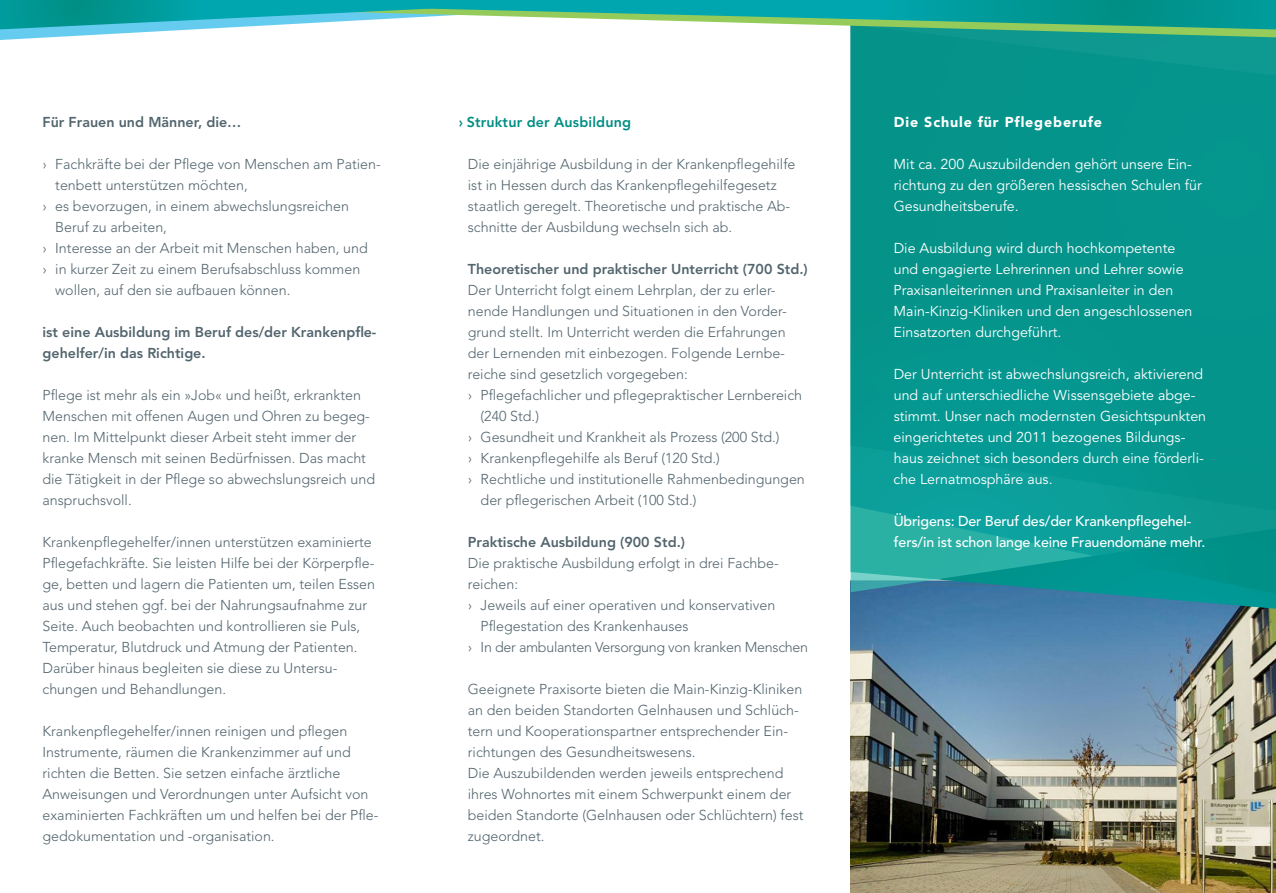
<style>
.page{position:relative;width:1276px;height:893px;background:#fff}
.page>*{position:absolute;margin:0;border:0;box-sizing:border-box;transform-origin:0 0}
.t1{font:300 14.25px/21px "Avenir LT Std";color:#53656e}
.t2{font:14.25px/21px "Avenir LT Std";color:#fff}
.t3{font:800 14.25px/21px "Avenir LT Std";color:#53656e}
.MKK_Fließtext{font:500 14.25px/21px "Avenir LT Std";letter-spacing:-.01em;color:#fff}
.t4{font:300 14.25px "Avenir LT Std";letter-spacing:-.02em;color:#53656e}
.Headline{font:900 14.25px "Avenir LT Std";letter-spacing:.06em;color:#fff}
.Headline-2{font:800 14.25px "Avenir LT Std";letter-spacing:.01em;color:#008e84}
</style>
<div class="page">
<img style="left:850px;top:609px;width:426px;height:284px">
<svg style="left:850px;top:596px;width:426px;height:13px;background:#347ca1"></svg>
<svg style="left:850px;top:40px;width:426px;height:556px;background:#08968f"></svg>
<svg style="left:0;top:0;width:1276px;height:40px"></svg>
<p class="t3" style="left:43px;top:111px;width:200px">Für Frauen und Männer, die…</p>
<p class="t1" style="left:43px;top:153px;width:340px">› Fachkräfte bei der Pflege von Menschen am Patien-</p>
<p class="t1" style="left:55px;top:174px;width:194px">tenbett unterstützen möchten,</p>
<p class="t1" style="left:55px;top:195px;width:295px;text-indent:-13px">› es bevorzugen, in einem abwechslungsreichen<br>Beruf zu arbeiten,</p>
<p class="t1" style="left:43px;top:237px;width:327px">› Interesse an der Arbeit mit Menschen haben, und</p>
<p class="t1" style="left:55px;top:258px;width:306px;text-indent:-13px">› in kurzer Zeit zu einem Berufsabschluss kommen wollen, auf den sie aufbauen können.</p>
<p class="t3" style="left:43px;top:321px;width:335px">ist eine Ausbildung im Beruf des/der Krankenpfle&shy;gehelfer/in das Richtige.</p>
<p class="t1" style="left:43px;top:384px;width:334px">Pflege ist mehr als ein »Job« und heißt, erkrankten Menschen mit offenen Augen und Ohren zu begeg&shy;nen. Im Mittelpunkt dieser Arbeit steht immer der kranke Mensch mit seinen Bedürfnissen. Das macht die Tätigkeit in der Pflege so abwechslungsreich und anspruchsvoll.</p>
<p class="t1" style="left:43px;top:531px;width:334px">Krankenpflegehelfer/innen unterstützen examinierte Pflegefachkräfte. Sie leisten Hilfe bei der Körperpfle&shy;ge, betten und lagern die Patienten um, teilen Essen aus und stehen ggf. bei der Nahrungsaufnahme zur Seite. Auch beobachten und kontrollieren sie Puls, Temperatur, Blutdruck und Atmung der Patienten.<br>Darüber hinaus begleiten sie diese zu Untersu&shy;chungen und Behandlungen.</p>
<p class="t1" style="left:43px;top:720px;width:337px">Krankenpflegehelfer/innen reinigen und pflegen Instrumente, räumen die Krankenzimmer auf und richten die Betten. Sie setzen einfache ärztliche Anweisungen und Verordnungen unter Aufsicht von examinierten Fachkräften um und helfen bei der Pfle&shy;gedokumentation und -organisation.</p>
<p class="Headline-2" style="left:459px;top:113px;width:174px">› Struktur der Ausbildung</p>
<p class="t1" style="left:468px;top:153px;width:329px">Die einjährige Ausbildung in der Krankenpflegehilfe ist in Hessen durch das Krankenpflegehilfegesetz staatlich geregelt. Theoretische und praktische Ab&shy;schnitte der Ausbildung wechseln sich ab.</p>
<p class="t3" style="left:468px;top:258px;width:341px">Theoretischer und praktischer Unterricht (700 Std.)</p>
<p class="t1" style="left:468px;top:279px;width:320px">Der Unterricht folgt einem Lehrplan, der zu erler&shy;nende Handlungen und Situationen in den Vorder&shy;grund stellt. Im Unterricht werden die Erfahrungen der Lernenden mit einbezogen. Folgende Lernbe&shy;reiche sind gesetzlich vorgegeben:</p>
<p class="t1" style="left:480px;top:384px;width:323px;text-indent:-13px">› Pflegefachlicher und pflegepraktischer Lernbereich (240 Std.)</p>
<p class="t1" style="left:468px;top:426px;width:313px">› Gesundheit und Krankheit als Prozess (200 Std.)</p>
<p class="t1" style="left:468px;top:447px;width:253px">› Krankenpflegehilfe als Beruf (120 Std.)</p>
<p class="t1" style="left:468px;top:468px;width:338px">› Rechtliche und institutionelle Rahmenbedingungen</p>
<p class="t1" style="left:480px;top:489px;width:217px">der pflegerischen Arbeit (100 Std.)</p>
<p class="t3" style="left:468px;top:531px;width:219px">Praktische Ausbildung (900 Std.)</p>
<p class="t1" style="left:468px;top:552px;width:312px">Die praktische Ausbildung erfolgt in drei Fachbe&shy;reichen:</p>
<p class="t1" style="left:468px;top:594px;width:309px">› Jeweils auf einer operativen und konservativen</p>
<p class="t1" style="left:480px;top:615px;width:209px">Pflegestation des Krankenhauses</p>
<p class="t4" style="left:468px;top:638px;width:342px">› In der ambulanten Versorgung von kranken Menschen</p>
<p class="t1" style="left:468px;top:678px;width:336px">Geeignete Praxisorte bieten die Main-Kinzig-Kliniken an den beiden Standorten Gelnhausen und Schlüch&shy;tern und Kooperationspartner entsprechender Ein&shy;richtungen des Gesundheitswesens.</p>
<p class="t1" style="left:468px;top:762px;width:337px">Die Auszubildenden werden jeweils entsprechend ihres Wohnortes mit einem Schwerpunkt einem der beiden Standorte (Gelnhausen oder Schlüchtern) fest zugeordnet.</p>
<p class="Headline" style="left:894px;top:113px;width:210px">Die Schule für Pflegeberufe</p>
<p class="t2" style="left:893px;top:154px;width:310px">Mit ca. 200 Auszubildenden gehört unsere Ein&shy;richtung zu den größeren hessischen Schulen für<br>Gesundheitsberufe.</p>
<p class="t2" style="left:893px;top:238px;width:300px">Die Ausbildung wird durch hochkompetente und engagierte Lehrerinnen und Lehrer sowie Praxisanleiterinnen und Praxisanleiter in den Main-Kinzig-Kliniken und den angeschlossenen Einsatzorten durchgeführt.</p>
<p class="t2" style="left:893px;top:364px;width:314px">Der Unterricht ist abwechslungsreich, aktivierend und auf unterschiedliche Wissensgebiete abge&shy;stimmt. Unser nach modernsten Gesichtspunkten eingerichtetes und 2011 bezogenes Bildungs&shy;haus zeichnet sich besonders durch eine förderli&shy;che Lernatmosphäre aus.</p>
<p class="MKK_Fließtext" style="left:893px;top:510px;width:313px">Übrigens: Der Beruf des/der Krankenpflegehel&shy;fers/in ist schon lange keine Frauendomäne mehr.</p>
</div>
